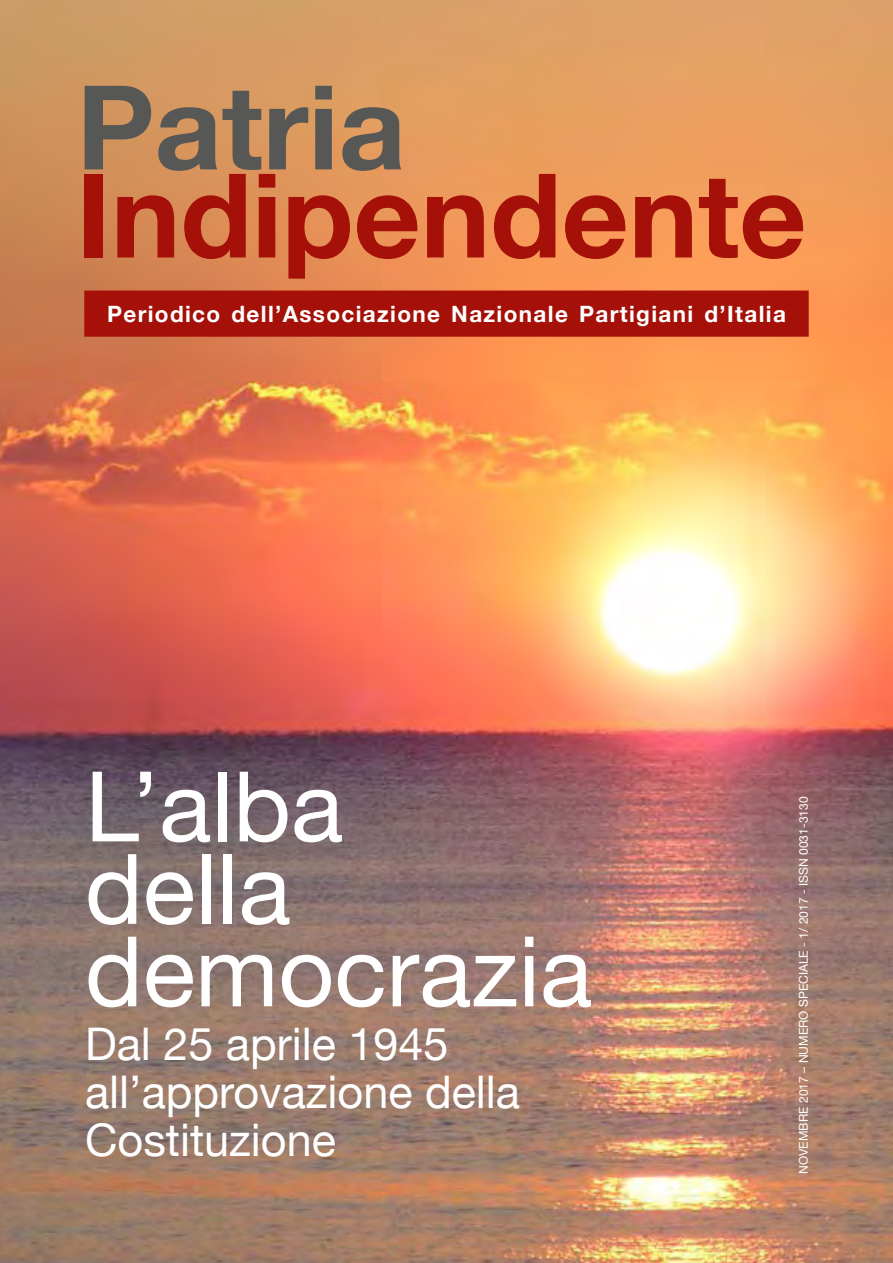
<style>
.page{position:relative;width:893px;height:1263px;background:#fff}
.page>*{position:absolute;margin:0;border:0;box-sizing:border-box;transform-origin:0 0}
.t1{font:700 117px "Helvetica Neue";color:#a51008}
.t2{font:700 117px "Helvetica Neue";color:#575756}
.t3{font:97.5px/82.5px "Helvetica Neue";color:#fff}
.t4{font:45px/48px "Helvetica Neue";color:#fff}
.t5{font:700 22.5px "Helvetica Neue";letter-spacing:.06em;color:#fff}
.t6{font:12.15px "Helvetica Neue";color:#fff}
</style>
<div class="page">
<img style="left:0;top:0;width:893px;height:1263px">
<div style="left:85px;top:291px;width:723px;height:45px;background:#a51008"></div>
<div style="left:84px;top:291px;width:725px;height:46px;border:2px solid #a51008"></div>
<h1 class="t2" style="left:77px;top:36px;width:331px">Patria</h1>
<h1 class="t1" style="left:77px;top:124px;width:731px">Indipendente</h1>
<p class="t5" style="left:107px;top:297px;width:680px">Periodico dell’Associazione Nazionale Partigiani d’Italia</p>
<h2 class="t3" style="left:85px;top:771px;width:509px">L’alba<br>della democrazia</h2>
<h3 class="t4" style="left:85px;top:1023px;width:436px">Dal 25 aprile 1945 all’approvazione della<br>Costituzione</h3>
<p class="t6" style="left:795px;top:1174px;width:379px;rotate:-90deg">NOVEMBRE 2017 – NUMERO SPECIALE - 1/ 2017 - ISSN 0031-3130</p>
</div>
